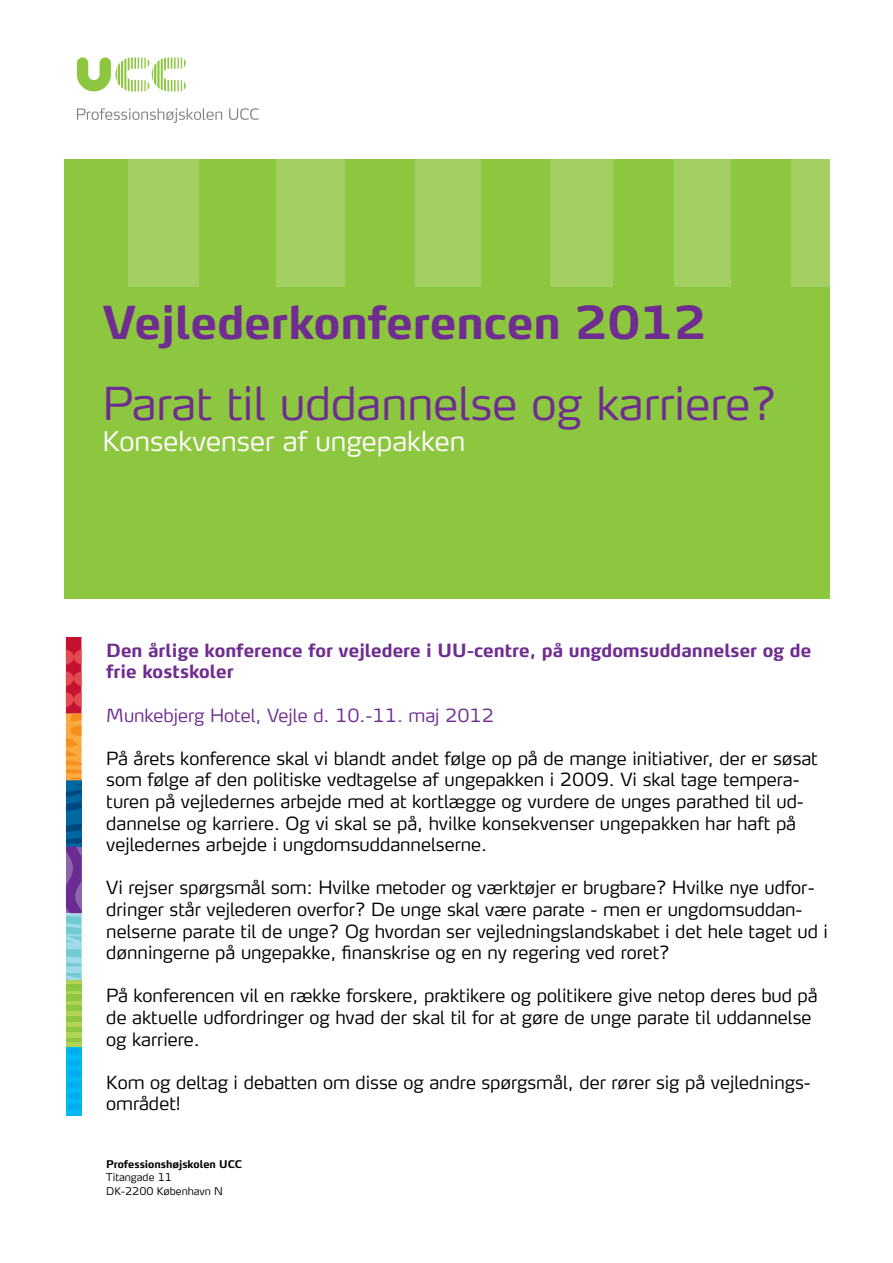
<style>
.page{position:relative;width:893px;height:1263px;background:#fff}
.page>*{position:absolute;margin:0;border:0;box-sizing:border-box;transform-origin:0 0}
.t1{font:300 45px "Max TF";color:#6f2c91}
.t2{font:700 45px "Max TF";color:#6f2c91}
.t3{font:300 27px "Max TF";color:#fff}
.t4{font:300 18px/21.6px "Max TF";color:#000}
.t5{font:700 18px/21.6px "Max TF";color:#6f2c91}
.t6{font:300 18px "Max TF";color:#6f2c91}
.t7{font:300 10.5px/13.5px "Max TF";color:#000}
.t8{font:700 10.5px "Max TF";color:#000}
</style>
<div class="page">
<svg style="left:77px;top:57px;width:109px;height:34px"></svg>
<svg style="left:77px;top:108px;width:145px;height:15px"></svg>
<svg style="left:229px;top:108px;width:30px;height:12px"></svg>
<div style="left:64px;top:159px;width:766px;height:440px;background:#8dc63f"></div>
<div style="left:128px;top:159px;width:71px;height:128px;background:#a3cf62"></div>
<div style="left:276px;top:159px;width:69px;height:128px;background:#a3cf62"></div>
<div style="left:415px;top:159px;width:66px;height:128px;background:#a3cf62"></div>
<div style="left:550px;top:159px;width:63px;height:128px;background:#a3cf62"></div>
<div style="left:674px;top:159px;width:57px;height:128px;background:#a3cf62"></div>
<div style="left:791px;top:159px;width:39px;height:128px;background:#a3cf62"></div>
<div style="left:66px;top:1047px;width:16px;height:68px;background:#00bdf2"></div>
<div style="left:67px;top:1092px;width:15px;height:8px;background:#00aeef;border-radius:50%"></div>
<div style="left:67px;top:1103px;width:15px;height:7px;background:#00aeef;border-radius:50%"></div>
<div style="left:67px;top:1081px;width:15px;height:7px;background:#00aeef;border-radius:50%"></div>
<div style="left:67px;top:1070px;width:15px;height:7px;background:#00aeef;border-radius:50%"></div>
<div style="left:67px;top:1059px;width:15px;height:7px;background:#00aeef;border-radius:50%"></div>
<div style="left:67px;top:1048px;width:15px;height:7px;background:#00aeef;border-radius:50%"></div>
<svg style="left:66px;top:980px;width:16px;height:67px"></svg>
<hr style="left:66px;top:1038px;width:15px;height:3px;background:#8dc63f">
<hr style="left:66px;top:1027px;width:15px;height:4px;background:#8dc63f">
<div style="left:66px;top:1016px;width:15px;height:5px;background:#8dc63f"></div>
<div style="left:66px;top:1006px;width:15px;height:5px;background:#8dc63f"></div>
<div style="left:66px;top:994px;width:15px;height:6px;background:#8dc63f"></div>
<div style="left:66px;top:984px;width:16px;height:6px;background:#8dc63f"></div>
<div style="left:66px;top:914px;width:16px;height:66px;background:#72cbd2"></div>
<div style="left:66px;top:780px;width:15px;height:67px;background:#0068a0"></div>
<div style="left:66px;top:638px;width:15px;height:75px;background:#c41230"></div>
<svg style="left:66px;top:975px;width:16px;height:5px"></svg>
<div style="left:66px;top:966px;width:15px;height:7px;background:#a0dbe8"></div>
<svg style="left:66px;top:956px;width:16px;height:8px"></svg>
<svg style="left:66px;top:934px;width:16px;height:15px"></svg>
<svg style="left:66px;top:923px;width:16px;height:5px"></svg>
<svg style="left:66px;top:824px;width:15px;height:8px"></svg>
<svg style="left:66px;top:838px;width:16px;height:79px"></svg>
<svg style="left:66px;top:692px;width:16px;height:15px"></svg>
<svg style="left:66px;top:671px;width:16px;height:15px"></svg>
<svg style="left:66px;top:650px;width:16px;height:15px"></svg>
<svg style="left:66px;top:713px;width:16px;height:98px"></svg>
<h1 class="t2" style="left:102px;top:294px;width:606px">Vejlederkonferencen 2012</h1>
<h1 class="t1" style="left:102px;top:375px;width:676px">Parat til uddannelse og karriere?</h1>
<h2 class="t3" style="left:102px;top:424px;width:364px">Konsekvenser af ungepakken</h2>
<p class="t5" style="left:106px;top:639px;width:706px">Den årlige konference for vejledere i UU-centre, på ungdomsuddannelser og de frie kostskoler</p>
<p class="t6" style="left:106px;top:704px;width:389px">Munkebjerg Hotel, Vejle d. 10.-11. maj 2012</p>
<p class="t4" style="left:106px;top:747px;width:713px">På årets konference skal vi blandt andet følge op på de mange initiativer, der er søsat som følge af den politiske vedtagelse af ungepakken i 2009. Vi skal tage tempera&shy;turen på vejledernes arbejde med at kortlægge og vurdere de unges parathed til ud&shy;dannelse og karriere. Og vi skal se på, hvilke konsekvenser ungepakken har haft på vejledernes arbejde i ungdomsuddannelserne.</p>
<p class="t4" style="left:106px;top:877px;width:723px">Vi rejser spørgsmål som: Hvilke metoder og værktøjer er brugbare? Hvilke nye udfor&shy;dringer står vejlederen overfor? De unge skal være parate - men er ungdomsuddan&shy;nelserne parate til de unge? Og hvordan ser vejledningslandskabet i det hele taget ud i dønningerne på ungepakke, finanskrise og en ny regering ved roret?</p>
<p class="t4" style="left:106px;top:985px;width:713px">På konferencen vil en række forskere, praktikere og politikere give netop deres bud på de aktuelle udfordringer og hvad der skal til for at gøre de unge parate til uddannelse og karriere.</p>
<p class="t4" style="left:106px;top:1071px;width:706px">Kom og deltag i debatten om disse og andre spørgsmål, der rører sig på vejlednings&shy;området!</p>
<p class="t8" style="left:106px;top:1157px;width:137px">Professionshøjskolen UCC</p>
<p class="t7" style="left:106px;top:1171px;width:118px">Titangade 11<br>DK-2200 København N</p>
</div>
